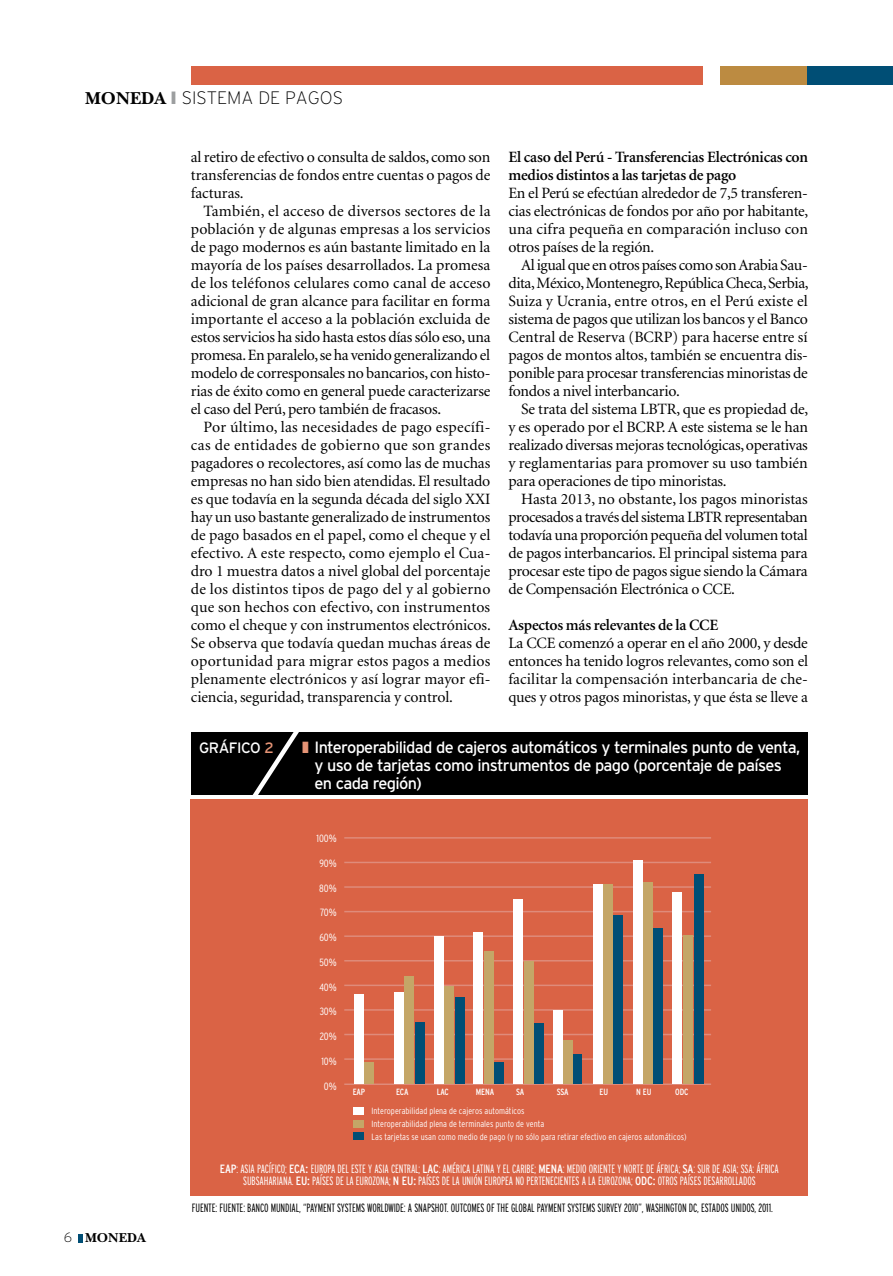
<style>
.page{position:relative;width:893px;height:1276px;background:#fff}
.page>*{position:absolute;margin:0;border:0;box-sizing:border-box;transform-origin:0 0}
.t1{font:200 18px "Interstate";color:#000}
.t2{font:16.35px/18px "Interstate";letter-spacing:-.04em;color:#fff}
.t3{font:15.75px/18px "Minion";letter-spacing:-.015em;color:#000;text-align:justify}
.t4{font:600 15.75px/18px "Minion";letter-spacing:-.015em;color:#000}
.t5{font:15px "Interstate";letter-spacing:-.03em;color:#fff}
.t6{font:13.5px "New Baskerville Bold SC";color:#000}
.t7{font:300 extra-condensed 12px/12px "Interstate";letter-spacing:-.01em;color:#fff;text-align:center}
.t8{font:300 extra-condensed 12px "Interstate";letter-spacing:-.01em;color:#000}
.t9{font:300 condensed 10.5px "Interstate";letter-spacing:-.01em;color:#fff}
.t10{font:300 condensed 9px/13px "Interstate";letter-spacing:.005em;color:#fff}
.t11{font:condensed 9px "Interstate";color:#fff}
.s1{font-family:"New Baskerville Bold SC";font-weight:400}
.s2{color:#9c9e9f}
.s3{color:#e69476}
.s4{font-weight:400;font-stretch:condensed}
.s5{font-family:"Interstate";font-weight:200}
</style>
<div class="page">
<svg style="left:79px;top:1234px;width:4px;height:8px"></svg>
<div style="left:191px;top:799px;width:617px;height:396px;background:#da6345"></div>
<div style="left:191px;top:67px;width:511px;height:18px;background:#da6345"></div>
<div style="left:721px;top:67px;width:87px;height:18px;background:#bc8b41"></div>
<div style="left:808px;top:67px;width:85px;height:18px;background:#004e75"></div>
<div style="left:191px;top:731px;width:617px;height:63px;background:#000"></div>
<svg style="left:247px;top:731px;width:62px;height:64px"></svg>
<hr style="left:344px;top:837px;width:367px;height:1px;background:#df8b7a">
<hr style="left:344px;top:861px;width:367px;height:2px;background:#df8b7a">
<hr style="left:344px;top:886px;width:367px;height:2px;background:#df8b7a">
<hr style="left:344px;top:911px;width:367px;height:1px;background:#df8b7a">
<hr style="left:344px;top:935px;width:367px;height:2px;background:#df8b7a">
<hr style="left:344px;top:960px;width:367px;height:1px;background:#df8b7a">
<hr style="left:344px;top:984px;width:367px;height:2px;background:#df8b7a">
<hr style="left:344px;top:1009px;width:367px;height:1px;background:#df8b7a">
<hr style="left:344px;top:1033px;width:367px;height:2px;background:#df8b7a">
<hr style="left:344px;top:1058px;width:367px;height:2px;background:#df8b7a">
<hr style="left:344px;top:1083px;width:367px;height:2px;background:#df8b7a">
<div style="left:354px;top:994px;width:10px;height:89px;background:#fff"></div>
<div style="left:394px;top:992px;width:9px;height:91px;background:#fff"></div>
<div style="left:434px;top:936px;width:10px;height:147px;background:#fff"></div>
<div style="left:473px;top:932px;width:10px;height:151px;background:#fff"></div>
<div style="left:513px;top:899px;width:10px;height:184px;background:#fff"></div>
<div style="left:553px;top:1010px;width:10px;height:73px;background:#fff"></div>
<div style="left:593px;top:884px;width:10px;height:199px;background:#fff"></div>
<div style="left:633px;top:860px;width:10px;height:223px;background:#fff"></div>
<div style="left:672px;top:892px;width:10px;height:191px;background:#fff"></div>
<div style="left:694px;top:874px;width:10px;height:209px;background:#004e75"></div>
<div style="left:653px;top:928px;width:10px;height:155px;background:#004e75"></div>
<div style="left:572px;top:1054px;width:10px;height:29px;background:#004e75"></div>
<div style="left:494px;top:1062px;width:10px;height:21px;background:#004e75"></div>
<div style="left:534px;top:1023px;width:10px;height:60px;background:#004e75"></div>
<div style="left:455px;top:997px;width:10px;height:86px;background:#004e75"></div>
<div style="left:415px;top:1022px;width:9px;height:61px;background:#004e75"></div>
<div style="left:364px;top:1061px;width:10px;height:22px;background:#c4a667"></div>
<div style="left:404px;top:976px;width:10px;height:107px;background:#c4a667"></div>
<div style="left:444px;top:986px;width:10px;height:97px;background:#c4a667"></div>
<div style="left:484px;top:951px;width:10px;height:132px;background:#c4a667"></div>
<div style="left:524px;top:961px;width:10px;height:122px;background:#c4a667"></div>
<div style="left:603px;top:884px;width:10px;height:199px;background:#c4a667"></div>
<div style="left:563px;top:1040px;width:10px;height:43px;background:#c4a667"></div>
<div style="left:643px;top:882px;width:10px;height:201px;background:#c4a667"></div>
<div style="left:683px;top:935px;width:10px;height:148px;background:#c4a667"></div>
<div style="left:353px;top:1107px;width:11px;height:7px;background:#fff"></div>
<div style="left:353px;top:1120px;width:11px;height:7px;background:#c4a667"></div>
<div style="left:353px;top:1133px;width:11px;height:7px;background:#004e75"></div>
<div style="left:613px;top:915px;width:10px;height:168px;background:#004e75"></div>
<p class="t1" style="left:85px;top:88px;width:257px"><span class="s1">MONEDA</span> <span class="s2">❙</span> SISTEMA DE PAGOS</p>
<p class="t3" style="left:191px;top:149px;width:301px">al retiro de efectivo o consulta de saldos, como son transferencias de fondos entre cuentas o pagos de facturas.</p>
<p class="t3" style="left:191px;top:203px;width:301px;text-indent:13px">También, el acceso de diversos sectores de la población y de algunas empresas a los servicios de pago modernos es aún bastante limitado en la mayoría de los países desarrollados. La promesa de los teléfonos celulares como canal de acceso adicional de gran alcance para facilitar en forma importante el acceso a la población excluida de estos servicios ha sido hasta estos días sólo eso, una promesa. En paralelo, se ha venido generalizando el modelo de corresponsales no bancarios, con histo&shy;rias de éxito como en general puede caracterizarse el caso del Perú, pero también de fracasos.</p>
<p class="t3" style="left:191px;top:419px;width:301px;text-indent:13px">Por último, las necesidades de pago específi&shy;cas de entidades de gobierno que son grandes pagadores o recolectores, así como las de muchas empresas no han sido bien atendidas. El resultado es que todavía en la segunda década del siglo XXI hay un uso bastante generalizado de instrumentos de pago basados en el papel, como el cheque y el efectivo. A este respecto, como ejemplo el Cua&shy;dro 1 muestra datos a nivel global del porcentaje de los distintos tipos de pago del y al gobierno que son hechos con efectivo, con instrumentos como el cheque y con instrumentos electrónicos.<br>Se observa que todavía quedan muchas áreas de oportunidad para migrar estos pagos a medios plenamente electrónicos y así lograr mayor efi&shy;ciencia, seguridad, transparencia y control.</p>
<p class="t4" style="left:508px;top:148px;width:301px">El caso del Perú - Transferencias Electrónicas con medios distintos a las tarjetas de pago</p>
<p class="t3" style="left:508px;top:185px;width:301px">En el Perú se efectúan alrededor de 7,5 transferen&shy;cias electrónicas de fondos por año por habitante, una cifra pequeña en comparación incluso con otros países de la región.</p>
<p class="t3" style="left:508px;top:257px;width:302px;text-indent:13px">Al igual que en otros países como son Arabia Sau&shy;dita, México, Montenegro, República Checa, Serbia, Suiza y Ucrania, entre otros, en el Perú existe el sistema de pagos que utilizan los bancos y el Banco Central de Reserva (BCRP) para hacerse entre sí pagos de montos altos, también se encuentra dis&shy;ponible para procesar transferencias minoristas de fondos a nivel interbancario.</p>
<p class="t3" style="left:508px;top:401px;width:301px;text-indent:13px">Se trata del sistema LBTR, que es propiedad de, y es operado por el BCRP. A este sistema se le han realizado diversas mejoras tecnológicas, operativas y reglamentarias para promover su uso también para operaciones de tipo minoristas.</p>
<p class="t3" style="left:508px;top:491px;width:301px;text-indent:13px">Hasta 2013, no obstante, los pagos minoristas procesados a través del sistema LBTR representaban todavía una proporción pequeña del volumen total de pagos interbancarios. El principal sistema para procesar este tipo de pagos sigue siendo la Cámara de Compensación Electrónica o CCE.</p>
<p class="t4" style="left:508px;top:617px;width:211px">Aspectos más relevantes de la CCE</p>
<p class="t3" style="left:508px;top:635px;width:301px">La CCE comenzó a operar en el año 2000, y desde entonces ha tenido logros relevantes, como son el facilitar la compensación interbancaria de che&shy;ques y otros pagos minoristas, y que ésta se lleve a</p>
<p class="t5" style="left:199px;top:739px;width:76px">gráfico <span class="s3">2</span></p>
<p class="t2" style="left:315px;top:738px;width:487px;text-indent:-12px"><span class="s3">❚</span> I nteroperabilidad de cajeros automáticos y terminales punto de venta, y uso de tarjetas como instrumentos de pago (porcentaje de países en cada región)</p>
<p class="t9" style="left:317px;top:832px;width:22px">100%</p>
<p class="t9" style="left:319px;top:857px;width:19px">90%</p>
<p class="t9" style="left:319px;top:882px;width:19px">80%</p>
<p class="t9" style="left:320px;top:907px;width:18px">70%</p>
<p class="t9" style="left:319px;top:931px;width:19px">60%</p>
<p class="t9" style="left:319px;top:956px;width:19px">50%</p>
<p class="t9" style="left:319px;top:981px;width:19px">40%</p>
<p class="t9" style="left:320px;top:1006px;width:18px">30%</p>
<p class="t9" style="left:320px;top:1030px;width:18px">20%</p>
<p class="t9" style="left:321px;top:1055px;width:17px">10%</p>
<p class="t9" style="left:324px;top:1080px;width:14px">0%</p>
<p class="t11" style="left:353px;top:1086px;width:10px">EAPECALACMENA</p>
<p class="t11" style="left:599px;top:1086px;width:12px">EUN</p>
<p class="t11" style="left:643px;top:1086px;width:9px">EUODC</p>
<p class="t10" style="left:371px;top:1104px;width:316px">Interoperabilidad plena de cajeros automáticos<br>Interoperabilidad plena de terminales punto de venta<br>Las tarjetas se usan como medio de pago (y no sólo para retirar efectivo en cajeros automáticos)</p>
<p class="t7" style="left:220px;top:1162px;width:561px"><span class="s4">EAP</span>: ASIA PACÍFICO; <span class="s4">ECA:</span> EUROPA DEL ESTE Y ASIA CENTRAL; <span class="s4">LAC</span>: AMÉRICA LATINA Y EL CARIBE; <span class="s4">MENA</span>: MEDIO ORIENTE Y NORTE DE ÁFRICA; <span class="s4">SA</span>: SUR DE ASIA; SSA: ÁFRICA<br>SUBSAHARIANA. <span class="s4">EU:</span> PAÍSES DE LA EUROZONA; <span class="s4">N EU:</span> PAÍSES DE LA UNIÓN EUROPEA NO PERTENECIENTES A LA EUROZONA; <span class="s4">ODC:</span> OTROS PAÍSES DESARROLLADOS</p>
<p class="t6" style="left:64px;top:1230px;width:83px"><span class="s5">6</span> MONEDA</p>
<p class="t8" style="left:192px;top:1200px;width:582px">FUENTE: FUENTE: BANCO MUNDIAL, “PAYMENT SYSTEMS WORLDWIDE: A SNAPSHOT. OUTCOMES OF THE GLOBAL PAYMENT SYSTEMS SURVEY 2010”, WASHINGTON DC, ESTADOS UNIDOS, 2011.</p>
</div>
